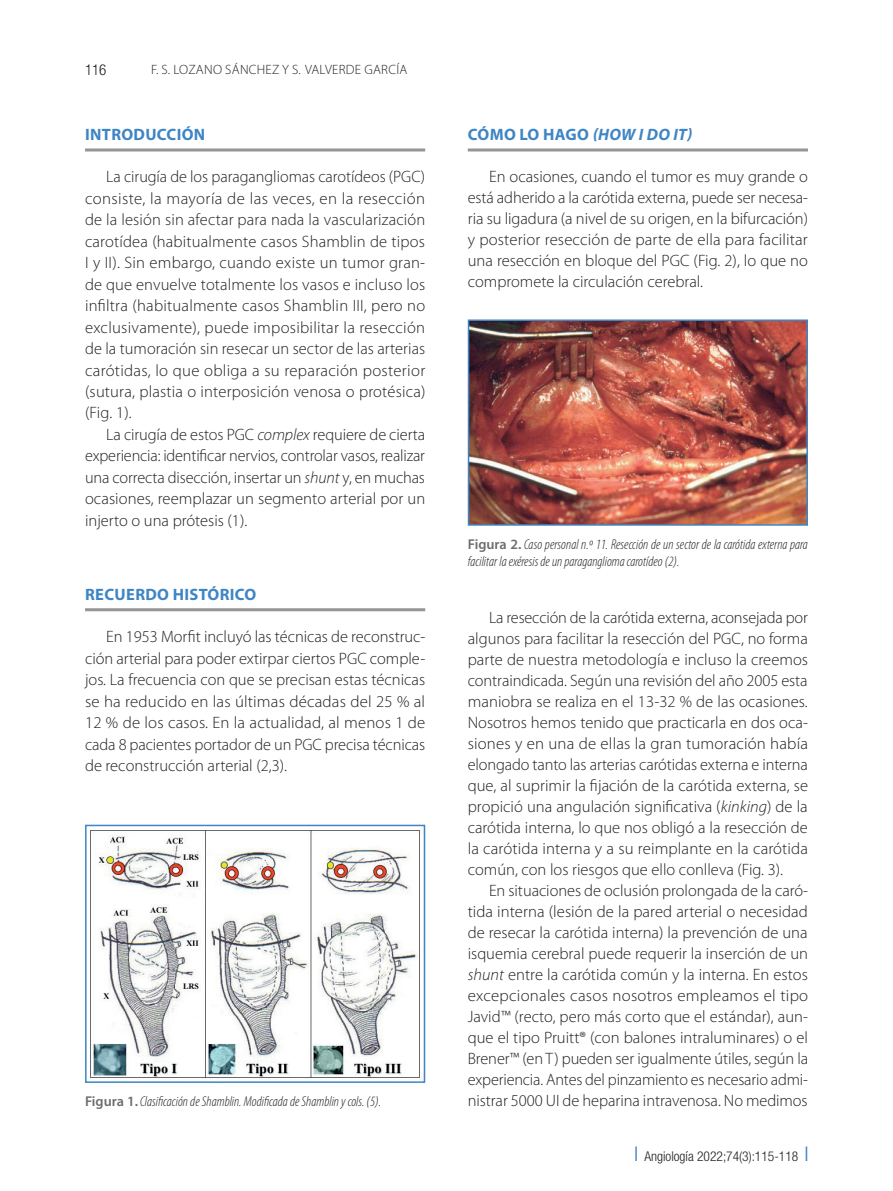
<style>
.page{position:relative;width:893px;height:1191px;background:#fff}
.page>*{position:absolute;margin:0;border:0;box-sizing:border-box;transform-origin:0 0}
.t1{font:300 16.5px/21px "Myriad Pro";color:#231f20;text-align:justify}
.t2{font:700 16.5px "Myriad Pro";letter-spacing:.02em;color:#3e85c5}
.t3{font:300 condensed 15px "Helvetica Neue LT Std";color:#231f20}
.t4{font:italic 300 condensed 14.25px/16.5px "Myriad Pro";color:#231f20}
.t5{font:300 13.5px "Myriad Pro";letter-spacing:.02em;color:#231f20}
.t6{font:300 condensed 13.5px "Helvetica Neue LT Std";color:#231f20}
.s1{font-style:italic}
.s2{font-weight:600;font-style:normal;font-stretch:normal;color:#6c6d70}
.s3{color:#3e85c5}
</style>
<div class="page">
<hr style="left:85px;top:148px;width:340px;height:3px;background:#939598">
<hr style="left:85px;top:608px;width:340px;height:3px;background:#939598">
<hr style="left:468px;top:148px;width:340px;height:3px;background:#939598">
<img style="left:471px;top:322px;width:334px;height:201px">
<div style="left:468px;top:319px;width:340px;height:207px;border:2px solid #3e85c5"></div>
<img style="left:90px;top:830px;width:332px;height:248px">
<div style="left:85px;top:824px;width:340px;height:258px;border:2px solid #3e85c5"></div>
<p class="t3" style="left:85px;top:61px;width:23px">116</p>
<p class="t5" style="left:151px;top:62px;width:245px">F. S. LOZANO SÁNCHEZ Y S. Valverde García</p>
<p class="t2" style="left:85px;top:125px;width:122px">INTRODUCCIÓN</p>
<p class="t1" style="left:85px;top:166px;width:342px;line-height:21.5px;text-indent:21px">La cirugía de los paragangliomas carotídeos (PGC) consiste, la mayoría de las veces, en la resección de la lesión sin afectar para nada la vascularización carotídea (habitualmente casos Shamblin de tipos I y II). Sin embargo, cuando existe un tumor gran&shy;de que envuelve totalmente los vasos e incluso los infiltra (habitualmente casos Shamblin III, pero no exclusivamente), puede imposibilitar la resección de la tumoración sin resecar un sector de las arterias carótidas, lo que obliga a su reparación posterior (sutura, plastia o interposición venosa o protésica) (Fig. 1).</p>
<p class="t1" style="left:85px;top:424px;width:342px;line-height:21.5px;text-indent:21px">La cirugía de estos PGC <span class="s1">complex</span> requiere de cierta experiencia: identificar nervios, controlar vasos, realizar una correcta disección, insertar un <span class="s1">shunt</span> y, en muchas ocasiones, reemplazar un segmento arterial por un injerto o una prótesis (1).</p>
<p class="t2" style="left:85px;top:585px;width:173px">RECUERDO HISTÓRICO</p>
<p class="t1" style="left:85px;top:626px;width:342px;line-height:21.5px;text-indent:21px">En 1953 Morfit incluyó las técnicas de reconstruc&shy;ción arterial para poder extirpar ciertos PGC comple&shy;jos. La frecuencia con que se precisan estas técnicas se ha reducido en las últimas décadas del 25 % al 12 % de los casos. En la actualidad, al menos 1 de cada 8 pacientes portador de un PGC precisa técnicas de reconstrucción arterial (2,3).</p>
<p class="t4" style="left:85px;top:1093px;width:298px"><span class="s2">Figura 1.</span> Clasificación de Shamblin. Modificada de Shamblin y cols. (5).</p>
<p class="t2" style="left:468px;top:125px;width:226px">CÓMO LO HAGO <span class="s1">(HOW I DO IT)</span></p>
<p class="t1" style="left:468px;top:166px;width:342px;text-indent:21px">En ocasiones, cuando el tumor es muy grande o está adherido a la carótida externa, puede ser necesa&shy;ria su ligadura (a nivel de su origen, en la bifurcación) y posterior resección de parte de ella para facilitar una resección en bloque del PGC (Fig. 2), lo que no compromete la circulación cerebral.</p>
<p class="t4" style="left:468px;top:536px;width:342px"><span class="s2">Figura 2.</span> Caso personal n.º 11. Resección de un sector de la carótida externa para facilitar la exéresis de un paraganglioma carotídeo (2).</p>
<p class="t1" style="left:468px;top:607px;width:342px;text-indent:21px">La resección de la carótida externa, aconsejada por algunos para facilitar la resección del PGC, no forma parte de nuestra metodología e incluso la creemos contraindicada. Según una revisión del año 2005 esta maniobra se realiza en el 13-32 % de las ocasiones.<br>Nosotros hemos tenido que practicarla en dos oca&shy;siones y en una de ellas la gran tumoración había elongado tanto las arterias carótidas externa e interna que, al suprimir la fijación de la carótida externa, se propició una angulación significativa (<span class="s1">kinking</span>) de la carótida interna, lo que nos obligó a la resección de la carótida interna y a su reimplante en la carótida común, con los riesgos que ello conlleva (Fig. 3).</p>
<p class="t1" style="left:468px;top:880px;width:342px;text-indent:21px">En situaciones de oclusión prolongada de la caró&shy;tida interna (lesión de la pared arterial o necesidad de resecar la carótida interna) la prevención de una isquemia cerebral puede requerir la inserción de un <span class="s1">shunt</span> entre la carótida común y la interna. En estos excepcionales casos nosotros empleamos el tipo Javid™ (recto, pero más corto que el estándar), aun&shy;que el tipo Pruitt® (con balones intraluminares) o el Brener™ (en T) pueden ser igualmente útiles, según la experiencia. Antes del pinzamiento es necesario admi&shy;nistrar 5000 UI de heparina intravenosa. No medimos</p>
<p class="t6" style="left:635px;top:1148px;width:175px"><span class="s3">❘</span> Angiología 2022;74(3):115-118 <span class="s3">❘</span></p>
</div>
